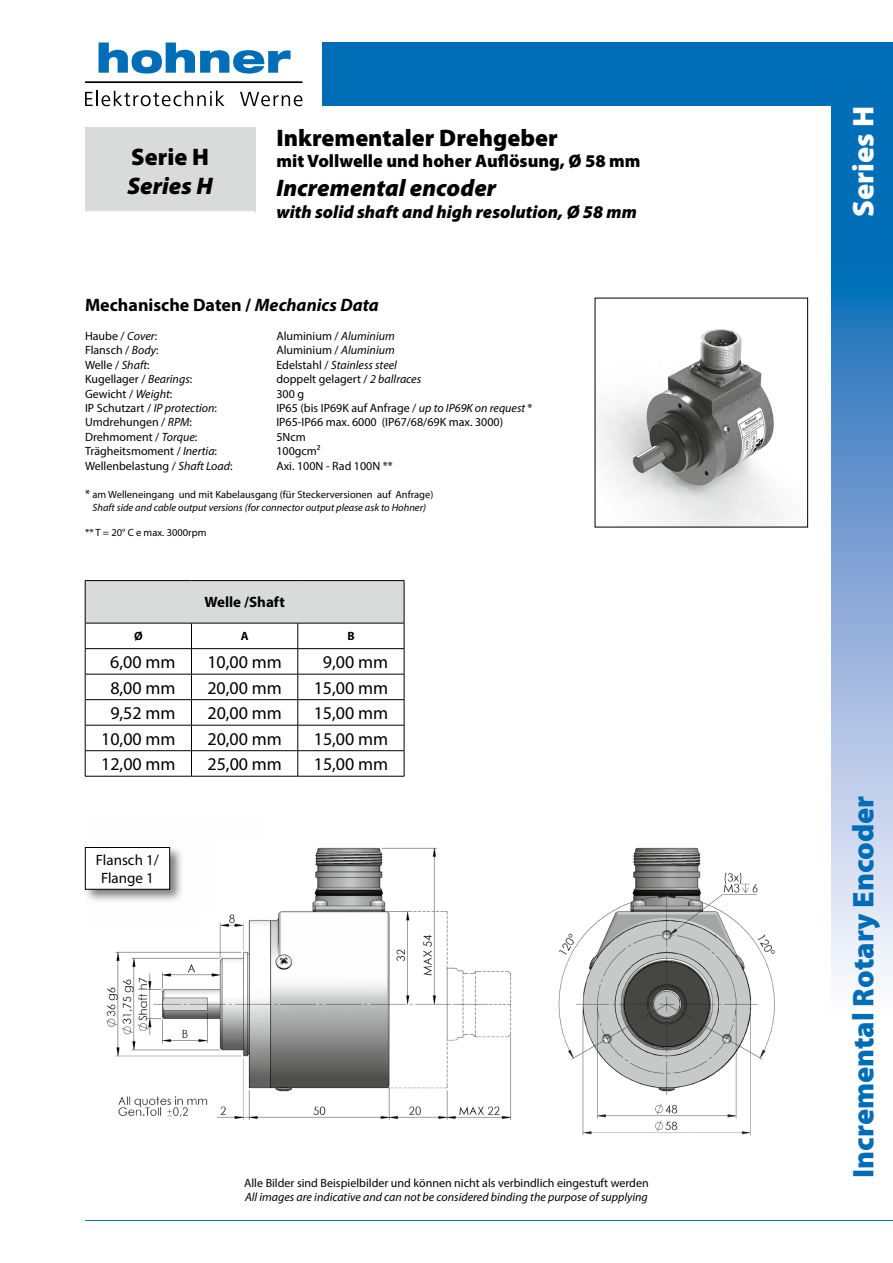
<style>
.page{position:relative;width:893px;height:1263px;background:#fff}
.page>*{position:absolute;margin:0;border:0;box-sizing:border-box;transform-origin:0 0}
.t1{font:900 30px "Myriad Pro";color:#006db6}
.t2{font:900 30px "Myriad Pro";color:#fff}
.t3{font:900 24px "Myriad Pro";color:#000}
.t4{font:italic 900 24px "Myriad Pro";color:#000}
.t5{font:18px "Myriad Pro";color:#000}
.t6{font:italic 900 18px "Myriad Pro";color:#000}
.t7{font:900 18px "Myriad Pro";color:#000}
.t8{font:700 18px "Myriad Pro";color:#000}
.t9{font:15px/18px "Myriad Pro";color:#000;text-align:center}
.t10{font:700 15px "Myriad Pro";color:#000}
.t11{font:12px "Myriad Pro";color:#000}
.t12{font:italic 12px "Myriad Pro";color:#000}
.t13{font:700 12px "Myriad Pro";color:#000}
.t14{font:italic 10.5px/12.6px "Myriad Pro";color:#000;text-align:center}
.t15{font:10.5px "Myriad Pro";color:#000}
.s1{font-style:italic}
.s2{font-style:normal}
.s3{font-style:normal;font-size:12px}
</style>
<div class="page">
<div style="left:831px;top:43px;width:62px;height:211px;background:#006db7"></div>
<div style="left:323px;top:43px;width:570px;height:63px;background:#006db7"></div>
<svg style="left:831px;top:254px;width:62px;height:725px;background:#89aeda"></svg>
<hr style="left:85px;top:1220px;width:808px;height:1px;background:#006db7">
<svg style="left:99px;top:43px;width:192px;height:31px"></svg>
<svg style="left:85px;top:91px;width:140px;height:15px"></svg>
<svg style="left:240px;top:92px;width:62px;height:14px"></svg>
<hr style="left:85px;top:81px;width:217px;height:2px;background:#000">
<div style="left:85px;top:128px;width:170px;height:85px;background:#d9dada"></div>
<img style="left:597px;top:329px;width:182px;height:196px">
<hr style="left:85px;top:211px;width:170px;height:3px;background:#fff">
<img style="left:106px;top:847px;width:669px;height:289px">
<div style="left:83px;top:845px;width:101px;height:59px;background:#000;opacity:.5"></div>
<div style="left:85px;top:847px;width:85px;height:42px;background:#fff"></div>
<div style="left:85px;top:847px;width:85px;height:43px;border:1px solid #000"></div>
<div style="left:85px;top:581px;width:319px;height:42px;background:#d9dada"></div>
<hr style="left:85px;top:580px;width:106px;height:1px;background:#000">
<hr style="left:85px;top:581px;width:1px;height:42px;background:#000">
<hr style="left:191px;top:580px;width:107px;height:1px;background:#000">
<hr style="left:298px;top:580px;width:106px;height:1px;background:#000">
<hr style="left:404px;top:581px;width:1px;height:42px;background:#000">
<hr style="left:85px;top:623px;width:106px;height:1px;background:#000">
<hr style="left:191px;top:623px;width:107px;height:1px;background:#000">
<hr style="left:298px;top:623px;width:106px;height:1px;background:#000">
<hr style="left:85px;top:648px;width:106px;height:1px;background:#000">
<hr style="left:191px;top:648px;width:107px;height:1px;background:#000">
<hr style="left:298px;top:648px;width:106px;height:1px;background:#000">
<hr style="left:85px;top:674px;width:106px;height:1px;background:#000">
<hr style="left:191px;top:674px;width:107px;height:1px;background:#000">
<hr style="left:298px;top:674px;width:106px;height:1px;background:#000">
<hr style="left:85px;top:699px;width:106px;height:1px;background:#000">
<hr style="left:191px;top:699px;width:107px;height:1px;background:#000">
<hr style="left:298px;top:699px;width:106px;height:1px;background:#000">
<hr style="left:85px;top:725px;width:106px;height:1px;background:#000">
<hr style="left:191px;top:725px;width:107px;height:1px;background:#000">
<hr style="left:298px;top:725px;width:106px;height:1px;background:#000">
<hr style="left:85px;top:750px;width:106px;height:1px;background:#000">
<svg style="left:85px;top:623px;width:1px;height:153px"></svg>
<hr style="left:191px;top:750px;width:107px;height:1px;background:#000">
<svg style="left:191px;top:623px;width:1px;height:153px"></svg>
<hr style="left:298px;top:750px;width:106px;height:1px;background:#000">
<svg style="left:298px;top:623px;width:1px;height:153px"></svg>
<svg style="left:404px;top:623px;width:1px;height:153px"></svg>
<hr style="left:85px;top:776px;width:106px;height:1px;background:#000">
<hr style="left:191px;top:776px;width:107px;height:1px;background:#000">
<hr style="left:298px;top:776px;width:106px;height:1px;background:#000">
<h2 class="t3" style="left:131px;top:141px;width:79px">Serie H</h2>
<h2 class="t4" style="left:127px;top:170px;width:87px">Series H</h2>
<h2 class="t3" style="left:276px;top:121px;width:283px">Inkrementaler Drehgeber</h2>
<h3 class="t7" style="left:276px;top:149px;width:366px">mit Vollwelle und hoher Auflösung, Ø 58 mm</h3>
<h2 class="t4" style="left:276px;top:172px;width:221px">Incremental encoder</h2>
<h3 class="t6" style="left:276px;top:200px;width:362px">with solid shaft and high resolution, Ø 58 mm</h3>
<h3 class="t8" style="left:85px;top:293px;width:295px">Mechanische Daten / <span class="s1">Mechanics Data</span></h3>
<p class="t11" style="left:85px;top:329px;width:74px">Haube / <span class="s1">Cover</span>:</p>
<p class="t11" style="left:276px;top:329px;width:120px">Aluminium / <span class="s1">Aluminium</span></p>
<p class="t11" style="left:85px;top:343px;width:75px">Flansch / <span class="s1">Body</span>:</p>
<p class="t11" style="left:276px;top:343px;width:120px">Aluminium / <span class="s1">Aluminium</span></p>
<p class="t11" style="left:85px;top:357px;width:66px">Welle / <span class="s1">Shaft</span>:</p>
<p class="t12" style="left:276px;top:357px;width:122px"><span class="s2">Edelstahl /</span> Stainless steel</p>
<p class="t11" style="left:85px;top:372px;width:109px">Kugellager / <span class="s1">Bearings</span>:</p>
<p class="t11" style="left:276px;top:372px;width:146px">doppelt gelagert / <span class="s1">2 ballraces</span></p>
<p class="t11" style="left:85px;top:386px;width:89px">Gewicht / <span class="s1">Weight</span>:</p>
<p class="t11" style="left:276px;top:386px;width:29px">300 g</p>
<p class="t11" style="left:85px;top:401px;width:134px">IP Schutzart / <span class="s1">IP protection</span>:</p>
<p class="t11" style="left:276px;top:401px;width:258px">IP65 (bis IP69K auf Anfrage / <span class="s1">up to IP69K on request</span> *</p>
<p class="t11" style="left:85px;top:415px;width:109px">Umdrehungen / <span class="s1">RPM</span>:</p>
<p class="t11" style="left:276px;top:415px;width:228px">IP65-IP66 max. 6000 (IP67/68/69K max. 3000)</p>
<p class="t11" style="left:85px;top:429px;width:114px">Drehmoment / <span class="s1">Torque</span>:</p>
<p class="t11" style="left:276px;top:429px;width:31px">5Ncm</p>
<p class="t11" style="left:85px;top:444px;width:134px">Trägheitsmoment / <span class="s1">Inertia</span>:</p>
<p class="t11" style="left:276px;top:444px;width:46px">100gcm²</p>
<p class="t11" style="left:85px;top:458px;width:149px">Wellenbelastung / <span class="s1">Shaft Load</span>:</p>
<p class="t11" style="left:276px;top:458px;width:118px">Axi. 100N - Rad 100N **</p>
<p class="t14" style="left:85px;top:488px;width:350px"><span class="s3">*</span> <span class="s2">am Welleneingang und mit Kabelausgang (für Steckerversionen auf Anfrage)<br></span>Shaft side and cable output versions (for connector output please ask to Hohner)</p>
<p class="t15" style="left:85px;top:526px;width:123px">** T = 20° C e max. 3000rpm</p>
<p class="t10" style="left:204px;top:593px;width:82px">Welle /Shaft</p>
<p class="t13" style="left:134px;top:628px;width:10px">Ø</p>
<p class="t13" style="left:241px;top:628px;width:9px">A</p>
<p class="t13" style="left:347px;top:628px;width:9px">B</p>
<h3 class="t5" style="left:110px;top:651px;width:67px">6,00 mm</h3>
<h3 class="t5" style="left:207px;top:651px;width:76px">10,00 mm</h3>
<h3 class="t5" style="left:323px;top:651px;width:67px">9,00 mm</h3>
<h3 class="t5" style="left:110px;top:676px;width:67px">8,00 mm</h3>
<h3 class="t5" style="left:207px;top:676px;width:76px">20,00 mm</h3>
<h3 class="t5" style="left:314px;top:676px;width:76px">15,00 mm</h3>
<h3 class="t5" style="left:110px;top:702px;width:67px">9,52 mm</h3>
<h3 class="t5" style="left:207px;top:702px;width:76px">20,00 mm</h3>
<h3 class="t5" style="left:314px;top:702px;width:76px">15,00 mm</h3>
<h3 class="t5" style="left:101px;top:727px;width:76px">10,00 mm</h3>
<h3 class="t5" style="left:207px;top:727px;width:76px">20,00 mm</h3>
<h3 class="t5" style="left:314px;top:727px;width:76px">15,00 mm</h3>
<h3 class="t5" style="left:101px;top:753px;width:76px">12,00 mm</h3>
<h3 class="t5" style="left:207px;top:753px;width:76px">25,00 mm</h3>
<h3 class="t5" style="left:314px;top:753px;width:76px">15,00 mm</h3>
<p class="t9" style="left:96px;top:851px;width:65px">Flansch 1/<br>Flange 1</p>
<p class="t11" style="left:244px;top:1175px;width:406px">Alle Bilder sind Beispielbilder und können nicht als verbindlich eingestuft werden</p>
<p class="t12" style="left:245px;top:1189px;width:404px">All images are indicative and can not be considered binding the purpose of supplying</p>
<h1 class="t2" style="left:843px;top:217px;width:112px;rotate:-90deg">Series H</h1>
<h1 class="t1" style="left:843px;top:1178px;width:384px;rotate:-90deg">Incremental Rotary Encoder</h1>
</div>
